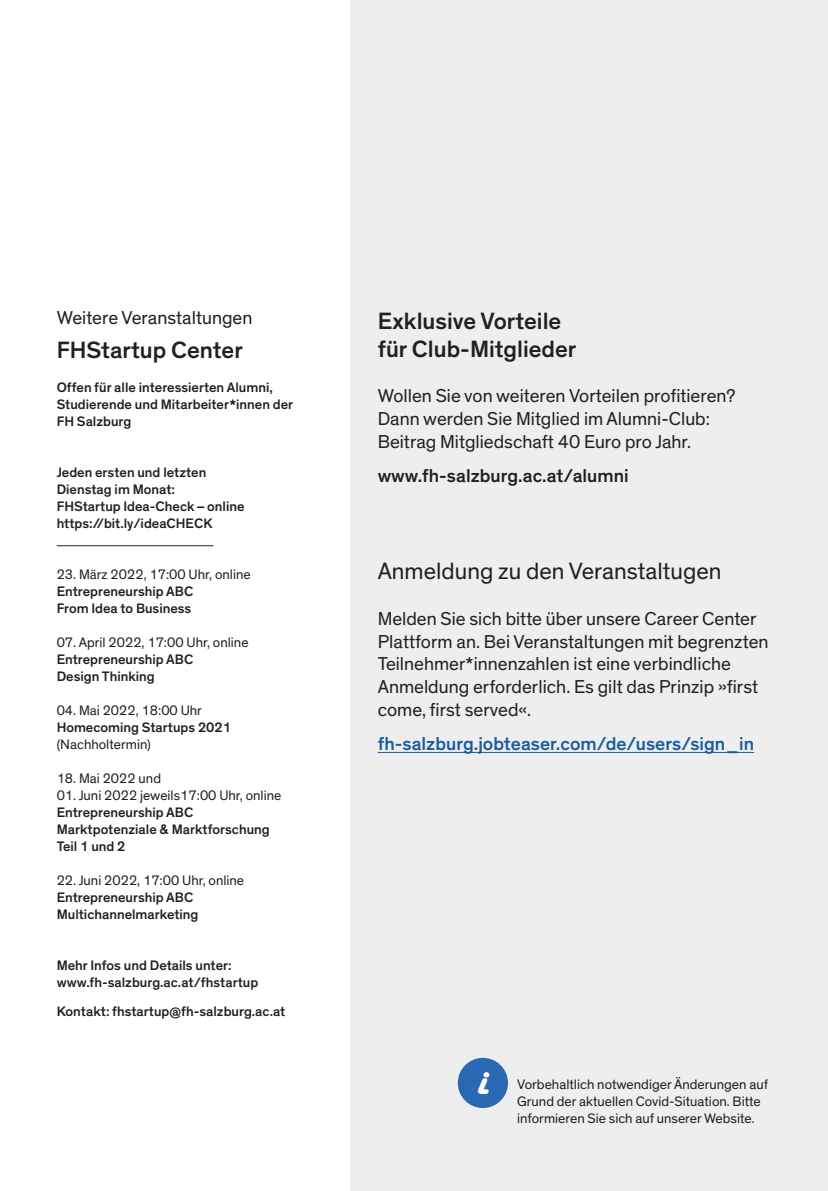
<style>
.page{position:relative;width:828px;height:1191px;background:#fff}
.page>*{position:absolute;margin:0;border:0;box-sizing:border-box;transform-origin:0 0}
.t1{font:42.4px "Harlow Solid";color:#fff}
.t2{font:500 24px/28px "Theinhardt";color:#231f20}
.t3{font:24px "Theinhardt";color:#231f20}
.t4{font:19px/22.8px "Theinhardt";color:#231f20}
.t5{font:500 19px "Theinhardt";color:#175d9e}
.t6{font:500 19px "Theinhardt";color:#231f20}
.t7{font:500 14px/17px "Theinhardt";color:#231f20}
.t8{font:14px/17px "Theinhardt";color:#231f20}
</style>
<div class="page">
<div style="left:350px;top:0;width:478px;height:1191px;background:#eeeeef"></div>
<hr style="left:378px;top:752px;width:376px;height:1px;background:#175d9e">
<hr style="left:57px;top:545px;width:156px;height:1px;background:#231f20">
<div style="left:458px;top:1057px;width:50px;height:51px;background:#2b68b3;border-radius:50%"></div>
<h3 class="t4" style="left:57px;top:307px;width:197px">Weitere Veranstaltungen</h3>
<h2 class="t2" style="left:57px;top:336px;width:188px">FHStartup Center</h2>
<p class="t7" style="left:57px;top:379px;width:238px">Offen für alle interessierten Alumni,<br>Studierende und Mitarbeiter*innen der<br>FH Salzburg</p>
<p class="t7" style="left:57px;top:464px;width:189px">Jeden ersten und letzten<br>Dienstag im Monat:<br>FHStartup Idea-Check – online https://bit.ly/ideaCHECK</p>
<p class="t8" style="left:57px;top:566px;width:195px">23. März 2022, 17:00 Uhr, online</p>
<p class="t7" style="left:57px;top:583px;width:138px">Entrepreneurship ABC<br>From Idea to Business</p>
<p class="t8" style="left:57px;top:634px;width:193px">07. April 2022, 17:00 Uhr, online</p>
<p class="t7" style="left:57px;top:651px;width:138px">Entrepreneurship ABC<br>Design Thinking</p>
<p class="t8" style="left:57px;top:702px;width:147px">04. Mai 2022, 18:00 Uhr</p>
<p class="t7" style="left:57px;top:719px;width:176px">Homecoming Startups 2021</p>
<p class="t8" style="left:57px;top:736px;width:95px">(Nachholtermin)</p>
<p class="t8" style="left:57px;top:770px;width:106px">18. Mai 2022 und</p>
<p class="t8" style="left:57px;top:787px;width:226px">01. Juni 2022 jeweils17:00 Uhr, online</p>
<p class="t7" style="left:57px;top:804px;width:215px">Entrepreneurship ABC<br>Marktpotenziale &amp; Marktforschung<br>Teil 1 und 2</p>
<p class="t8" style="left:57px;top:872px;width:189px">22. Juni 2022, 17:00 Uhr, online</p>
<p class="t7" style="left:57px;top:889px;width:143px">Entrepreneurship ABC<br>Multichannelmarketing</p>
<p class="t7" style="left:57px;top:957px;width:203px">Mehr Infos und Details unter: www.fh-salzburg.ac.at/fhstartup</p>
<p class="t7" style="left:57px;top:1002px;width:230px">Kontakt: fhstartup@fh-salzburg.ac.at</p>
<h2 class="t2" style="left:378px;top:307px;width:200px">Exklusive Vorteile für Club-Mitglieder</h2>
<h3 class="t4" style="left:378px;top:385px;width:359px">Wollen Sie von weiteren Vorteilen profitieren?<br>Dann werden Sie Mitglied im Alumni-Club:<br>Beitrag Mitgliedschaft 40 Euro pro Jahr.</h3>
<h3 class="t6" style="left:378px;top:464px;width:252px">www.fh-salzburg.ac.at/alumni</h3>
<h2 class="t3" style="left:378px;top:557px;width:345px">Anmeldung zu den Veranstaltugen</h2>
<h3 class="t4" style="left:378px;top:607px;width:392px">Melden Sie sich bitte über unsere Career Center Plattform an. Bei Veranstaltungen mit begrenzten Teilnehmer*innenzahlen ist eine verbindliche Anmeldung erforderlich. Es gilt das Prinzip »first come, first served«.</h3>
<h3 class="t5" style="left:378px;top:732px;width:378px">fh-salzburg.jobteaser.com/de/users/sign_in</h3>
<h1 class="t1" style="left:476px;top:1056px;width:13px">i</h1>
<p class="t8" style="left:517px;top:1076px;width:252px">Vorbehaltlich notwendiger Änderungen auf<br>Grund der aktuellen Covid-Situation. Bitte informieren Sie sich auf unserer Website.</p>
</div>
